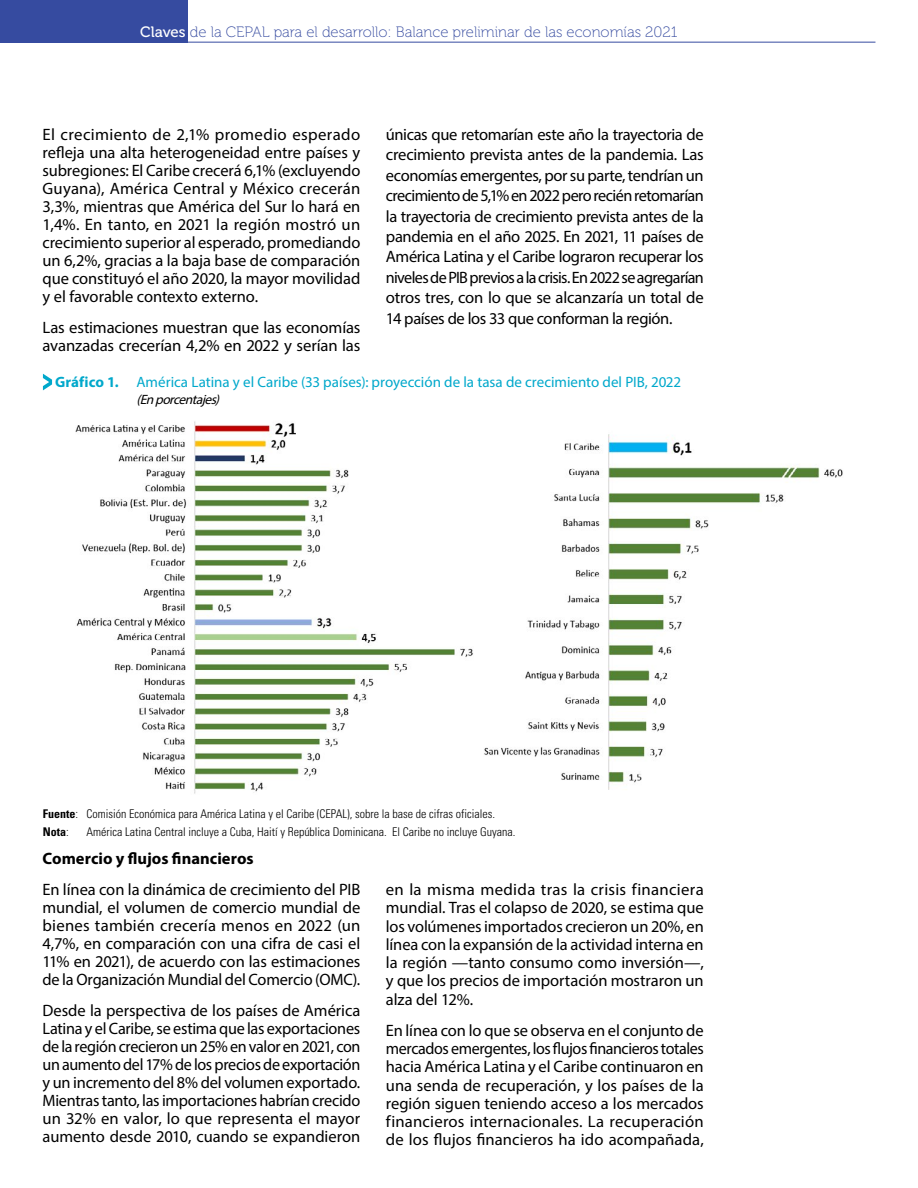
<style>
.page{position:relative;width:918px;height:1188px;background:#fff}
.page>*{position:absolute;margin:0;border:0;box-sizing:border-box;transform-origin:0 0}
.t1{font:16.5px/18px "Myriad Pro";letter-spacing:-.005em;color:#000;text-align:justify}
.t2{font:700 16.5px "Myriad Pro";color:#000}
.t3{font:15px "Myriad Pro";color:#00a8cb}
.t4{font:15px "Museo 100";color:#364ba0}
.t5{font:italic 13.5px "Myriad Pro";color:#000}
.t6{font:300 condensed 12px/18.5px "Univers LT Std";color:#000}
.s1{font-family:"Museo 500";color:#fff}
.s2{font-weight:700}
</style>
<div class="page">
<div style="left:0;top:0;width:188px;height:43px;background:#364ba0"></div>
<hr style="left:186px;top:42px;width:689px;height:1px;background:#364ba0">
<img style="left:75px;top:421px;width:768px;height:373px">
<svg style="left:43px;top:374px;width:9px;height:16px"></svg>
<p class="t4" style="left:140px;top:24px;width:539px"><span class="s1">Claves</span> de la CEPAL para el desarrollo: Balance preliminar de las economías 2021</p>
<p class="t1" style="left:43px;top:125px;width:319px">El crecimiento de 2,1% promedio esperado refleja una alta heterogeneidad entre países y subregiones: El Caribe crecerá 6,1% (excluyendo Guyana), América Central y México crecerán 3,3%, mientras que América del Sur lo hará en 1,4%. En tanto, en 2021 la región mostró un crecimiento superior al esperado, promediando un 6,2%, gracias a la baja base de comparación que constituyó el año 2020, la mayor movilidad y el favorable contexto externo.</p>
<p class="t1" style="left:43px;top:318px;width:319px">Las estimaciones muestran que las economías avanzadas crecerían 4,2% en 2022 y serían las</p>
<p class="t1" style="left:386px;top:124px;width:319px;line-height:20.4px">únicas que retomarían este año la trayectoria de crecimiento prevista antes de la pandemia. Las economías emergentes, por su parte, tendrían un crecimiento de 5,1% en 2022 pero recién retomarían la trayectoria de crecimiento prevista antes de la pandemia en el año 2025. En 2021, 11 países de América Latina y el Caribe lograron recuperar los niveles de PIB previos a la crisis. En 2022 se agregarían otros tres, con lo que se alcanzaría un total de 14 países de los 33 que conforman la región.</p>
<p class="t3" style="left:55px;top:373px;width:628px"><span class="s2">Gráfico 1.</span> América Latina y el Caribe (33 países): proyección de la tasa de crecimiento del PIB, 2022</p>
<p class="t5" style="left:136px;top:391px;width:88px">(Enporcentajes)</p>
<p class="t6" style="left:43px;top:804px;width:454px"><span class="s2">Fuente</span>: Comisión Económica para América Latina y el Caribe (CEPAL), sobre la base de cifras oficiales.<br><span class="s2">Nota</span>:</p>
<p class="t6" style="left:86px;top:823px;width:431px">América Latina Central incluye a Cuba, Haití y República Dominicana. El Caribe no incluye Guyana.</p>
<p class="t2" style="left:43px;top:848px;width:213px">Comercio y flujos financieros</p>
<p class="t1" style="left:43px;top:880px;width:319px">En línea con la dinámica de crecimiento del PIB mundial, el volumen de comercio mundial de bienes también crecería menos en 2022 (un 4,7%, en comparación con una cifra de casi el 11% en 2021), de acuerdo con las estimaciones de la Organización Mundial del Comercio (OMC).</p>
<p class="t1" style="left:43px;top:1001px;width:319px">Desde la perspectiva de los países de América Latina y el Caribe, se estima que las exportaciones de la región crecieron un 25% en valor en 2021, con un aumento del 17% de los precios de exportación y un incremento del 8% del volumen exportado.<br>Mientras tanto, las importaciones habrían crecido un 32% en valor, lo que representa el mayor aumento desde 2010, cuando se expandieron</p>
<p class="t1" style="left:386px;top:880px;width:319px">en la misma medida tras la crisis financiera mundial. Tras el colapso de 2020, se estima que los volúmenes importados crecieron un 20%, en línea con la expansión de la actividad interna en la región —tanto consumo como inversión—, y que los precios de importación mostraron un alza del 12%.</p>
<p class="t1" style="left:386px;top:1021px;width:319px">En línea con lo que se observa en el conjunto de mercados emergentes, los flujos financieros totales hacia América Latina y el Caribe continuaron en una senda de recuperación, y los países de la región siguen teniendo acceso a los mercados financieros internacionales. La recuperación de los flujos financieros ha ido acompañada,</p>
</div>
